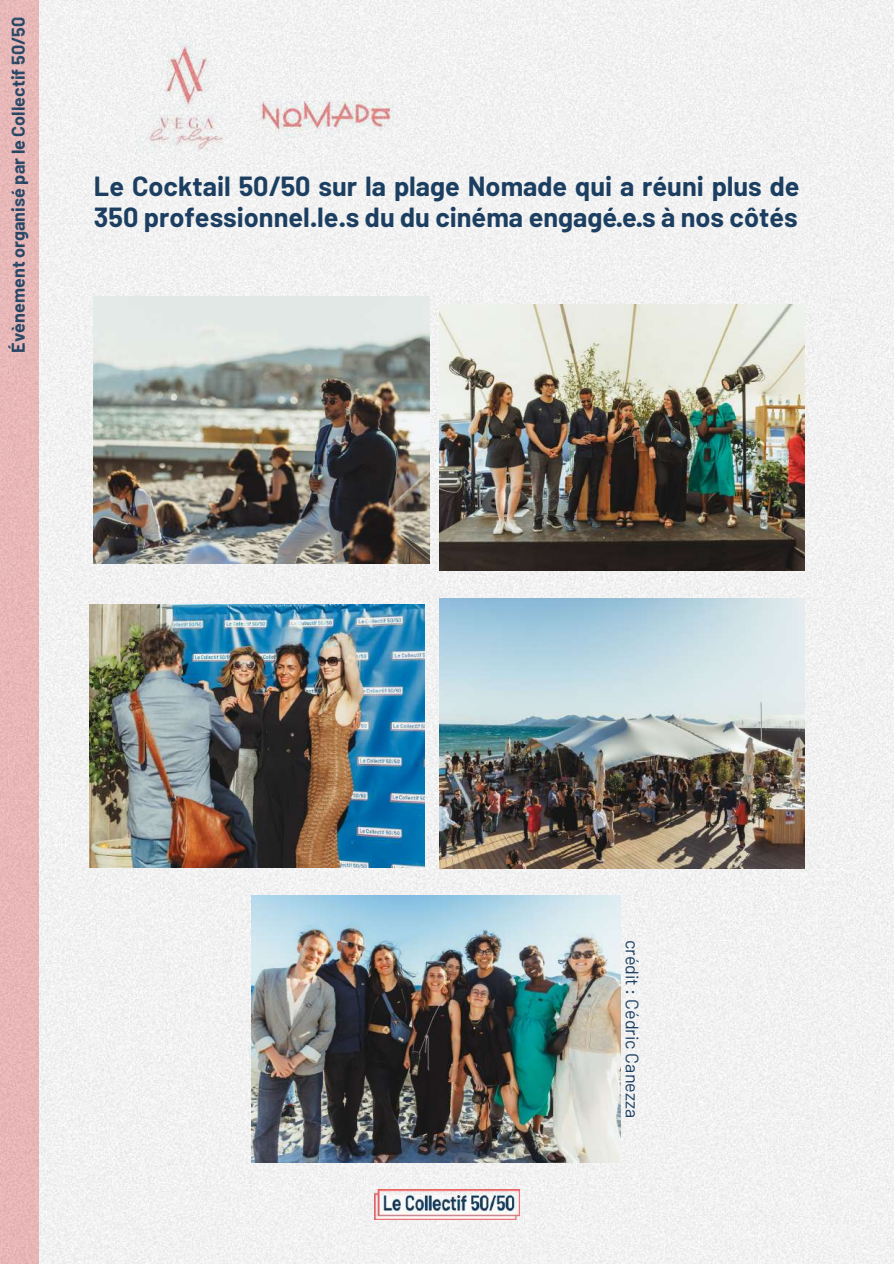
<style>
.page{position:relative;width:894px;height:1264px;background:#fff}
.page>*{position:absolute;margin:0;border:0;box-sizing:border-box;transform-origin:0 0}
.t1{font:700 27px/30.3px "Barlow";color:#1c3f61}
.t2{font:700 18px "Barlow";color:#1c3f61}
.t3{font:18px "Barlow";color:#1c3f61}
</style>
<div class="page">
<img style="left:0;top:0;width:893px;height:1263px">
<img style="left:375px;top:1189px;width:144px;height:30px">
<img style="left:439px;top:304px;width:365px;height:267px">
<img style="left:94px;top:296px;width:335px;height:267px">
<img style="left:89px;top:604px;width:336px;height:263px">
<img style="left:439px;top:598px;width:365px;height:270px">
<img style="left:251px;top:895px;width:369px;height:266px">
<p class="t2" style="left:7px;top:352px;width:337px;rotate:-90deg">Évènement organisé par le Collectif 50/50</p>
<p class="t1" style="left:94px;top:170px;width:707px">Le Cocktail 50/50 sur la plage Nomade qui a réuni plus de<br>350 professionnel.le.s du du cinéma engagé·e·s à nos côtés</p>
<p class="t3" style="left:643px;top:939px;width:180px;rotate:90deg">crédit : Cédric Canezza</p>
</div>
